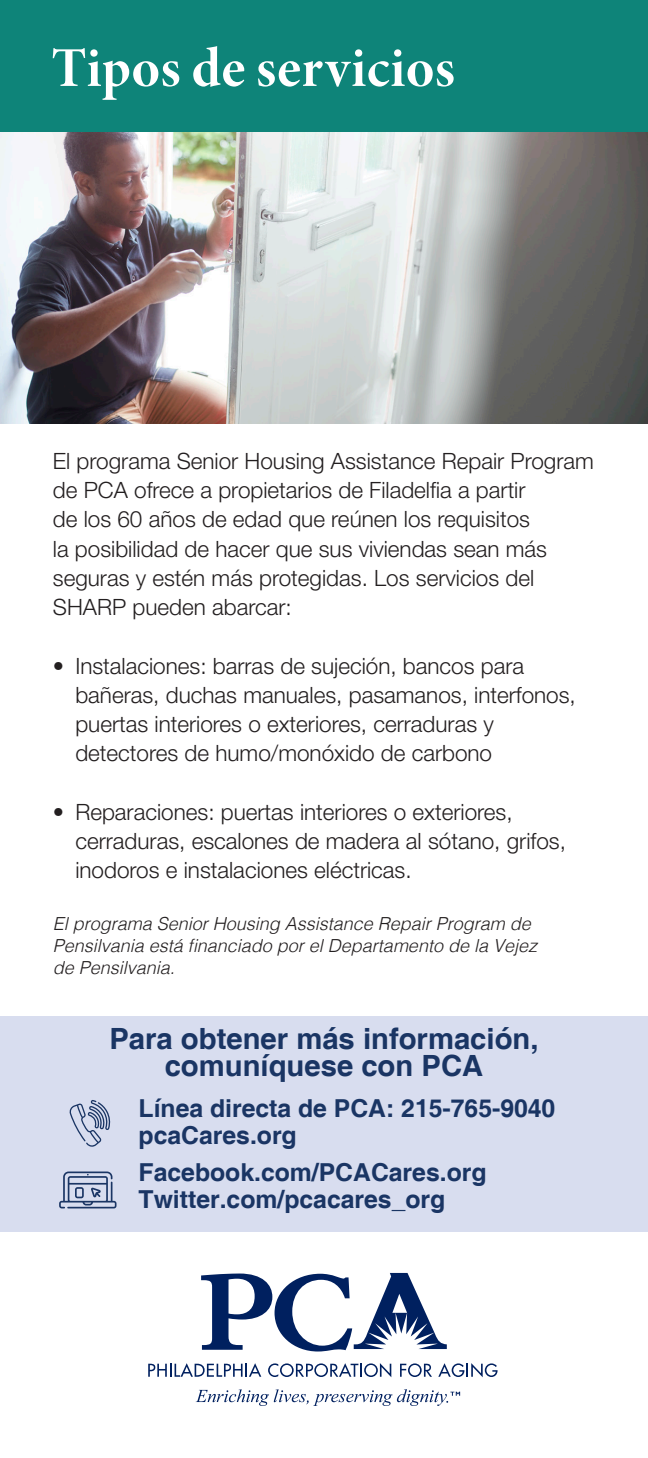
<style>
.page{position:relative;width:648px;height:1458px;background:#fff}
.page>*{position:absolute;margin:0;border:0;box-sizing:border-box;transform-origin:0 0}
.t1{font:56.25px "Minion Variable Concept";letter-spacing:.01em;color:#fff}
.t2{font:700 29.25px/27px "Helvetica";color:#1a3564;text-align:center}
.t3{font:700 24.75px/27px "Helvetica";color:#1a3564}
.copy{font:300 22.5px/29.2px "Helvetica Neue LT Pro";color:#231f20}
.copy-2{font:italic 300 18px/21.6px "Helvetica";color:#231f20}
</style>
<div class="page">
<img style="left:0;top:132px;width:648px;height:292px">
<div style="left:0;top:1016px;width:648px;height:216px;background:#d8ddef"></div>
<div style="left:0;top:0;width:648px;height:132px;background:#0e8479"></div>
<svg style="left:201px;top:1273px;width:246px;height:79px"></svg>
<svg style="left:148px;top:1363px;width:113px;height:14px"></svg>
<svg style="left:268px;top:1363px;width:123px;height:14px"></svg>
<svg style="left:400px;top:1363px;width:32px;height:14px"></svg>
<svg style="left:438px;top:1363px;width:60px;height:14px"></svg>
<svg style="left:196px;top:1389px;width:264px;height:17px"></svg>
<svg style="left:59px;top:1172px;width:58px;height:36px"></svg>
<svg style="left:69px;top:1100px;width:42px;height:47px"></svg>
<p class="t1" style="left:51px;top:29px;width:405px">Tipos de servicios</p>
<p class="copy" style="left:53px;top:446px;width:543px">El programa Senior Housing Assistance Repair Program de PCA ofrece a propietarios de Filadelfia a partir<br>de los 60 años de edad que reúnen los requisitos<br>la posibilidad de hacer que sus viviendas sean más seguras y estén más protegidas. Los servicios del SHARP pueden abarcar:</p>
<p class="copy" style="left:75px;top:651px;width:502px;text-indent:-23px">• Instalaciones: barras de sujeción, bancos para bañeras, duchas manuales, pasamanos, interfonos, puertas interiores o exteriores, cerraduras y detectores de humo/monóxido de carbono</p>
<p class="copy" style="left:75px;top:797px;width:492px;text-indent:-23px">• Reparaciones: puertas interiores o exteriores, cerraduras, escalones de madera al sótano, grifos, inodoros e instalaciones eléctricas.</p>
<p class="copy-2" style="left:53px;top:912px;width:486px">El programa Senior Housing Assistance Repair Program de<br>Pensilvania está financiado por el Departamento de la Vejez de Pensilvania.</p>
<p class="t2" style="left:109px;top:1026px;width:431px">Para obtener más información, comuníquese con PCA</p>
<p class="t3" style="left:139px;top:1096px;width:418px">Línea directa de PCA: 215-765-9040 pcaCares.org</p>
<p class="t3" style="left:139px;top:1160px;width:349px">Facebook.com/PCACares.org<br>Twitter.com/pcacares_org</p>
</div>
